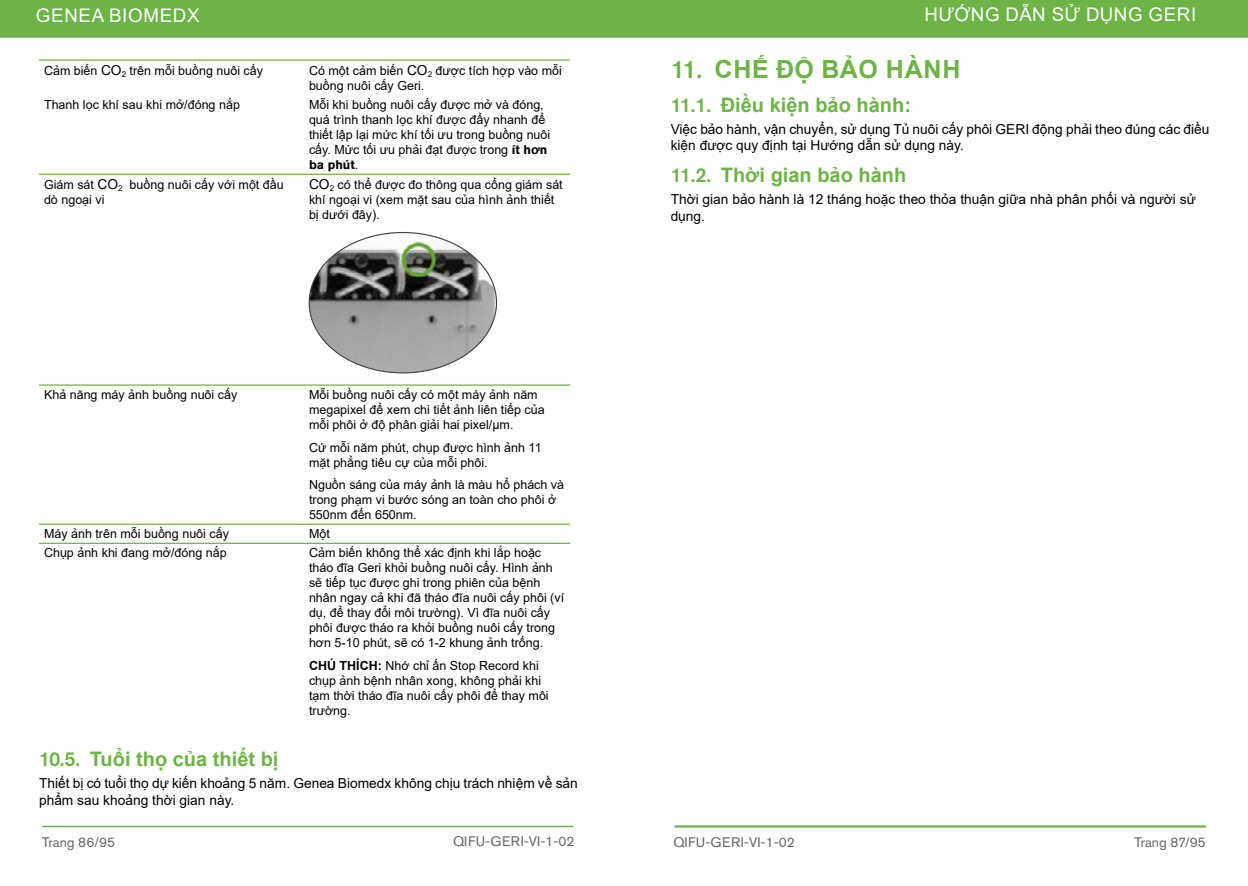
<style>
.page{position:relative;width:1248px;height:886px;background:#fff}
.page>*{position:absolute;margin:0;border:0;box-sizing:border-box;transform-origin:0 0}
.t1{font:700 25px "Arial";letter-spacing:.025em;color:#6cb445}
.t2{font:700 20px "Arial";color:#6cb445}
.t3{font:18.75px "Arial";letter-spacing:.035em;color:#fff}
.t4{font:13.75px/16.9px "Arial";color:#000}
.t5{font:13.75px "Akzidenz Grotesk Std";letter-spacing:.03em;color:#666}
.t6{font:13.75px "Akzidenz Grotesk Std";color:#666}
.t7{font:12.5px/15px "Arial";color:#000}
.t8{font:700 12.5px "Akzidenz Grotesk Std";color:#000}
.s1{font-size:13.75px}
.s2{font-family:"Akzidenz Grotesk Std";font-weight:700}
.s3{font-weight:700}
.s4{font-family:"Arial";font-weight:400}
.s5{font-family:"Akzidenz Grotesk Std";font-weight:500}
</style>
<div class="page">
<div style="left:0;top:0;width:1247px;height:38px;background:#6cb445"></div>
<hr style="left:42px;top:826px;width:531px;height:1px;background:#6cb445">
<hr style="left:674px;top:826px;width:531px;height:1px;background:#6cb445">
<hr style="left:674px;top:827px;width:531px;height:1px;background:#6cb445">
<hr style="left:39px;top:59px;width:265px;height:2px;background:#6cb445">
<hr style="left:304px;top:59px;width:266px;height:2px;background:#6cb445">
<hr style="left:39px;top:523px;width:265px;height:2px;background:#6cb445">
<hr style="left:304px;top:523px;width:266px;height:2px;background:#6cb445">
<hr style="left:39px;top:384px;width:265px;height:2px;background:#6cb445">
<hr style="left:304px;top:384px;width:266px;height:2px;background:#6cb445">
<hr style="left:39px;top:543px;width:265px;height:1px;background:#6cb445">
<hr style="left:304px;top:543px;width:266px;height:1px;background:#6cb445">
<hr style="left:39px;top:174px;width:265px;height:1px;background:#6cb445">
<hr style="left:304px;top:174px;width:266px;height:1px;background:#6cb445">
<svg style="left:309px;top:232px;width:187px;height:141px"></svg>
<h3 class="t3" style="left:36px;top:2px;width:165px">GENEA BIOMEDX</h3>
<h3 class="t3" style="left:924px;top:2px;width:273px">HƯỚNG DẪN SỬ DỤNG GERI</h3>
<p class="t7" style="left:44px;top:63px;width:220px">Cảm biến <span class="s1">CO</span><sub>2</sub> trên mỗi buồng nuôi cấy</p>
<p class="t7" style="left:309px;top:63px;width:254px">Có một cảm biến <span class="s1">CO</span><sub>2</sub> được tích hợp vào mỗi buồng nuôi cấy Geri.</p>
<p class="t7" style="left:44px;top:97px;width:197px">Thanh lọc khí sau khi mở/đóng nắp</p>
<p class="t7" style="left:309px;top:97px;width:243px">Mỗi khi buồng nuôi cấy được mở và đóng, quá trình thanh lọc khí được đẩy nhanh để thiết lập lại mức khí tối ưu trong buồng nuôi cấy. Mức tối ưu phải đạt được trong <span class="s2">ít h</span><span class="s3">ơ</span><span class="s2">n</span></p>
<p class="t8" style="left:309px;top:158px;width:51px">ba phút<span class="s4">.</span></p>
<p class="t7" style="left:44px;top:177px;width:241px">Giám sát <span class="s1">CO</span><sub>2</sub> buồng nuôi cấy với một đầu dò ngoại vi</p>
<p class="t7" style="left:309px;top:177px;width:255px"><span class="s1">CO</span><sub>2</sub> có thể được đo thông qua cổng giám sát khí ngoại vi (xem mặt sau của hình ảnh thiết bị dưới đây).</p>
<p class="t7" style="left:44px;top:387px;width:195px">Khả năng máy ảnh buồng nuôi cấy</p>
<p class="t7" style="left:309px;top:387px;width:237px">Mỗi buồng nuôi cấy có một máy ảnh năm megapixel để xem chi tiết ảnh liên tiếp của mỗi phôi ở độ phân giải hai pixel/μm.</p>
<p class="t7" style="left:309px;top:440px;width:234px">Cứ mỗi năm phút, chụp được hình ảnh 11 mặt phẳng tiêu cự của mỗi phôi.</p>
<p class="t7" style="left:309px;top:477px;width:256px">Nguồn sáng của máy ảnh là màu hổ phách và trong phạm vi bước sóng an toàn cho phôi ở<br>550nm đến 650nm.</p>
<p class="t7" style="left:44px;top:526px;width:186px">Máy ảnh trên mỗi buồng nuôi cấy</p>
<p class="t7" style="left:309px;top:526px;width:22px">Một</p>
<p class="t7" style="left:44px;top:545px;width:184px">Chụp ảnh khi đang mở/đóng nắp</p>
<p class="t7" style="left:309px;top:545px;width:257px">Cảm biến không thể xác định khi lắp hoặc tháo đĩa Geri khỏi buồng nuôi cấy. Hình ảnh sẽ tiếp tục được ghi trong phiên của bệnh nhân ngay cả khi đã tháo đĩa nuôi cấy phôi (ví dụ, để thay đổi môi trường). Vì đĩa nuôi cấy phôi được tháo ra khỏi buồng nuôi cấy trong hơn 5-10 phút, sẽ có 1-2 khung ảnh trống.</p>
<p class="t7" style="left:309px;top:658px;width:241px"><span class="s3">CHÚ THÍCH:</span> Nhớ chỉ ấn Stop Record khi chụp ảnh bệnh nhân xong, không phải khi tạm thời tháo đĩa nuôi cấy phôi để thay môi trường.</p>
<h2 class="t2" style="left:39px;top:745px;width:241px"><span class="s5">10.5.</span> Tuổi thọ của thiết bị</h2>
<p class="t4" style="left:39px;top:775px;width:540px">Thiết bị có tuổi thọ dự kiến khoảng 5 năm. Genea Biomedx không chịu trách nhiệm về sản phẩm sau khoảng thời gian này.</p>
<h1 class="t1" style="left:671px;top:51px;width:291px"><span class="s5">11.</span> CHẾ ĐỘ BẢO HÀNH</h1>
<h2 class="t2" style="left:670px;top:91px;width:242px"><span class="s5">11.1.</span> Điều kiện bảo hành:</h2>
<p class="t4" style="left:670px;top:120px;width:540px">Việc bảo hành, vận chuyển, sử dụng Tủ nuôi cấy phôi GERI động phải theo đúng các điều kiện được quy định tại Hướng dẫn sử dụng này.</p>
<h2 class="t2" style="left:670px;top:161px;width:237px"><span class="s5">11.2.</span> Thời gian bảo hành</h2>
<p class="t4" style="left:670px;top:190px;width:526px">Thời gian bảo hành là 12 tháng hoặc theo thỏa thuận giữa nhà phân phối và người sử dụng.</p>
<p class="t5" style="left:453px;top:833px;width:123px">QIFU-GERI-VI-1-02</p>
<p class="t5" style="left:673px;top:834px;width:123px">QIFU-GERI-VI-1-02</p>
<p class="t6" style="left:42px;top:834px;width:75px">Trang 86/95</p>
<p class="t6" style="left:1134px;top:834px;width:73px">Trang 87/95</p>
</div>
